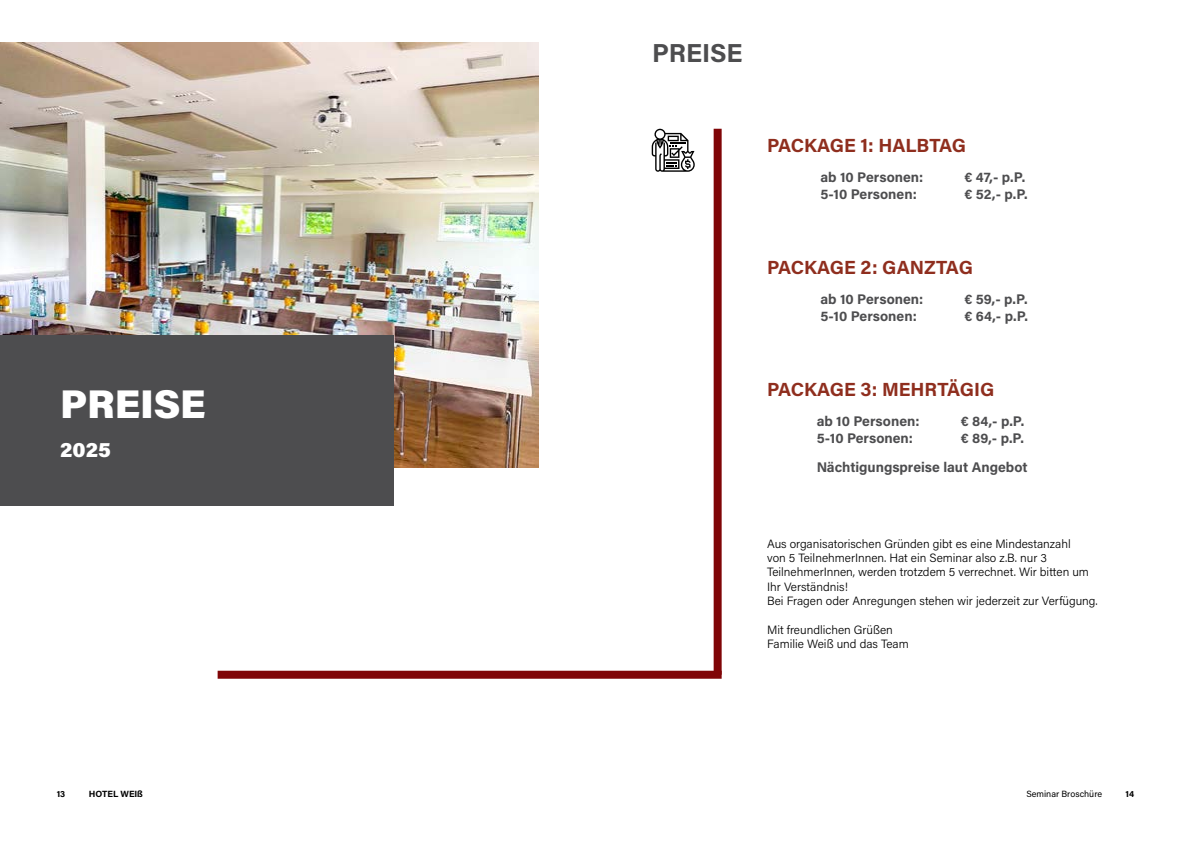
<style>
.page{position:relative;width:1191px;height:842px;background:#fff}
.page>*{position:absolute;margin:0;border:0;box-sizing:border-box;transform-origin:0 0}
.t1{font:900 40px "Acumin Pro";letter-spacing:-.005em;color:#fff}
.t2{font:700 26px "Acumin Pro";letter-spacing:-.005em;color:#4d4d4f}
.t3{font:900 21px "Acumin Pro";color:#fff}
.t4{font:700 19px "Acumin Pro";letter-spacing:-.005em;color:#8f2e1e}
.t5{font:700 14px/28.8px "Acumin Pro";color:#4d4d4f;text-align:right}
.t6{font:300 12px/14.4px "Acumin Pro";color:#000101}
.t7{font:9px "Acumin Pro";color:#000}
.t8{font:700 9px "Acumin Pro";letter-spacing:-.005em;color:#000}
</style>
<div class="page">
<img style="left:0;top:43px;width:539px;height:425px">
<div style="left:0;top:336px;width:393px;height:170px;background:#4d4d4f"></div>
<svg style="left:651px;top:129px;width:43px;height:43px"></svg>
<div style="left:713px;top:129px;width:8px;height:546px;background:#800507"></div>
<div style="left:218px;top:671px;width:503px;height:8px;background:#800507"></div>
<h1 class="t1" style="left:60px;top:376px;width:147px">PREISE</h1>
<h3 class="t3" style="left:60px;top:435px;width:52px">2025</h3>
<h2 class="t2" style="left:652px;top:34px;width:92px">PREISE</h2>
<h3 class="t4" style="left:767px;top:132px;width:201px">PACKAGE 1: HALBTAG</h3>
<p class="t5" style="left:820px;top:162px;width:104px">ab 10 Personen:</p>
<p class="t5" style="left:964px;top:162px;width:62px">€ 47,- p.P.</p>
<p class="t5" style="left:820px;top:179px;width:98px">5-10 Personen:</p>
<p class="t5" style="left:964px;top:179px;width:65px">€ 52,- p.P.</p>
<h3 class="t4" style="left:767px;top:254px;width:207px">PACKAGE 2: GANZTAG</h3>
<p class="t5" style="left:820px;top:284px;width:104px">ab 10 Personen:</p>
<p class="t5" style="left:964px;top:284px;width:64px">€ 59,- p.P.</p>
<p class="t5" style="left:820px;top:301px;width:98px">5-10 Personen:</p>
<p class="t5" style="left:964px;top:301px;width:65px">€ 64,- p.P.</p>
<h3 class="t4" style="left:767px;top:376px;width:229px">PACKAGE 3: MEHRTÄGIG</h3>
<p class="t5" style="left:816px;top:406px;width:104px">ab 10 Personen:</p>
<p class="t5" style="left:960px;top:406px;width:65px">€ 84,- p.P.</p>
<p class="t5" style="left:816px;top:423px;width:98px">5-10 Personen:</p>
<p class="t5" style="left:816px;top:423px;width:212px">€ 89,- p.P.<br>Nächtigungspreise laut Angebot</p>
<p class="t6" style="left:767px;top:536px;width:332px">Aus organisatorischen Gründen gibt es eine Mindestanzahl<br>von 5 TeilnehmerInnen. Hat ein Seminar also z.B. nur 3<br>TeilnehmerInnen, werden trotzdem 5 verrechnet. Wir bitten um Ihr Verständnis!<br>Bei Fragen oder Anregungen stehen wir jederzeit zur Verfügung.</p>
<p class="t6" style="left:767px;top:622px;width:143px">Mit freundlichen Grüßen<br>Familie Weiß und das Team</p>
<p class="t8" style="left:57px;top:788px;width:10px">13</p>
<p class="t8" style="left:89px;top:788px;width:56px">HOTEL WEIß</p>
<p class="t7" style="left:1026px;top:788px;width:77px">Seminar Broschüre</p>
<p class="t8" style="left:1125px;top:788px;width:10px">14</p>
</div>
